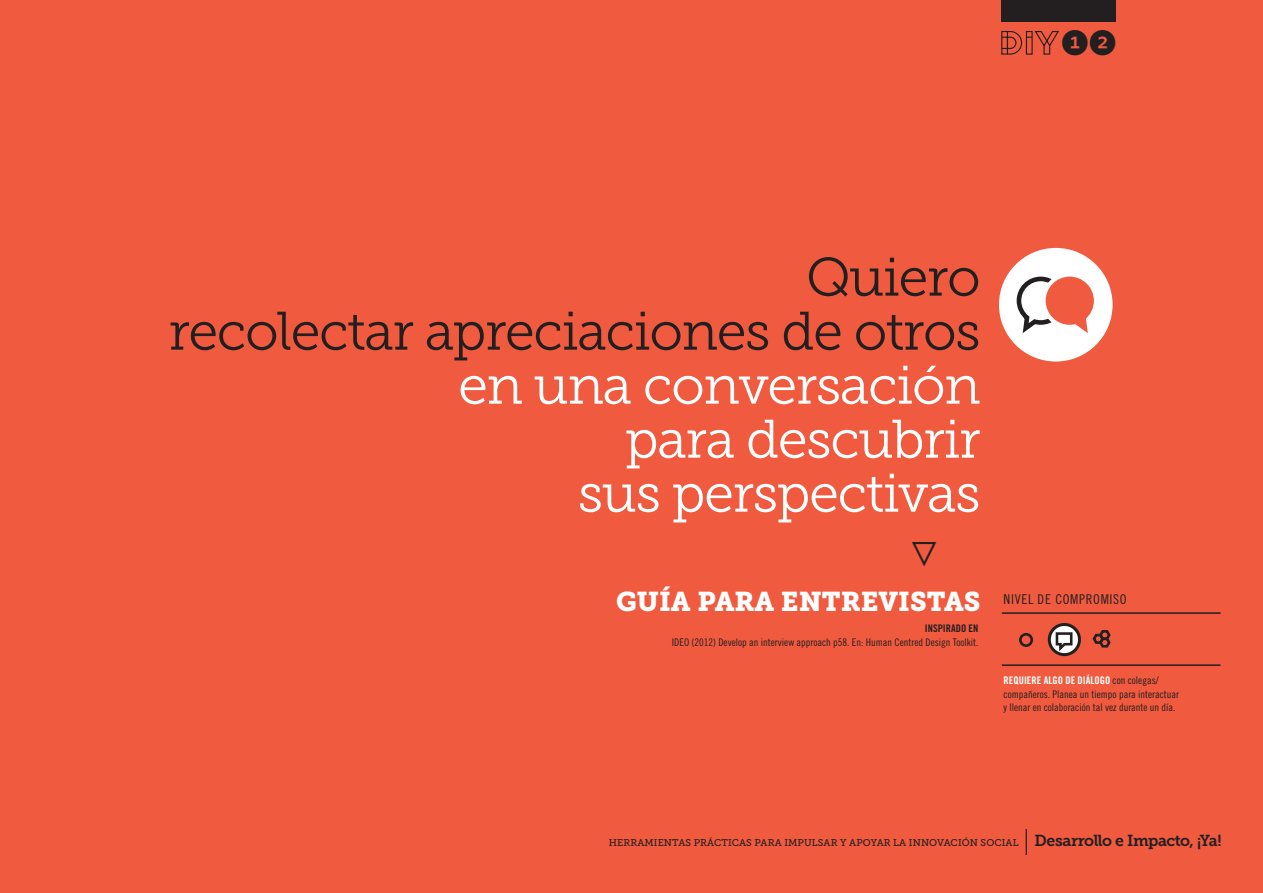
<style>
.page{position:relative;width:1263px;height:893px;background:#f05a3f}
.page>*{position:absolute;margin:0;border:0;box-sizing:border-box;transform-origin:0 0}
.t1{font:54px/54px "Museo Slab 300";letter-spacing:-.025em;color:#fff;text-align:right}
.t2{font:54px/54px "Museo Slab 300";letter-spacing:-.025em;color:#231f20;text-align:right}
.t3{font:700 36px "Klavika Arrows";color:#231f20}
.t4{font:27px "Museo Slab 900";color:#fff}
.t5{font:27px "Whitney Index Black Round Bd";color:#231f20}
.t6{font:13.5px "Trade Gothic Cond Eighteen";letter-spacing:.05em;color:#231f20}
.t7{font:10.5px/13.5px "Trade Gothic Cond Eighteen";color:#231f20}
.t8{font:10.5px "Trade Gothic Bold Cond Twenty";color:#fff}
.t9{font:10.5px "Trade Gothic Bold Cond Twenty";color:#231f20}
.t10{font:9.75px "Museo Slab 500";letter-spacing:.01em;color:#231f20}
.s1{font-family:"Trade Gothic Cond Eighteen";color:#231f20}
.s2{font-family:"Museo Slab 700";font-size:15.9px}
</style>
<div class="page">
<div style="left:1001px;top:0;width:115px;height:21px;background:#231f20"></div>
<svg style="left:1001px;top:31px;width:58px;height:24px"></svg>
<svg style="left:1026px;top:829px;width:1px;height:26px"></svg>
<hr style="left:1002px;top:612px;width:218px;height:2px;background:#231f20">
<hr style="left:1002px;top:664px;width:218px;height:2px;background:#231f20">
<div style="left:999px;top:248px;width:113px;height:114px;background:#fff;border-radius:50%"></div>
<svg style="left:1016px;top:276px;width:78px;height:57px"></svg>
<svg style="left:1049px;top:624px;width:30px;height:31px"></svg>
<div style="left:1048px;top:623px;width:33px;height:33px;border:3px solid #231f20;border-radius:50%"></div>
<div style="left:1019px;top:633px;width:14px;height:14px;border:3px solid #231f20;border-radius:50%"></div>
<svg style="left:1054px;top:631px;width:20px;height:23px"></svg>
<svg style="left:1092px;top:630px;width:19px;height:18px"></svg>
<h3 class="t5" style="left:1061px;top:30px;width:56px">12</h3>
<h1 class="t2" style="left:168px;top:250px;width:814px">Quiero<br>recolectar apreciaciones de otros</h1>
<h1 class="t1" style="left:458px;top:358px;width:524px">en una conversación para descubrir<br>sus perspectivas</h1>
<h2 class="t3" style="left:910px;top:541px;width:29px">}</h2>
<h3 class="t4" style="left:616px;top:586px;width:366px">GUÍA PARA ENTREVISTAS</h3>
<p class="t9" style="left:925px;top:622px;width:55px">INSPIRADO EN</p>
<p class="t7" style="left:672px;top:635px;width:308px">IDEO (2012) Develop an interview approach p58. En: Human Centred Design Toolkit.</p>
<p class="t6" style="left:1003px;top:591px;width:125px">NIVEL DE COMPROMISO</p>
<p class="t8" style="left:1003px;top:674px;width:157px">REQUIERE ALGO DE DIÁLOGO <span class="s1">con colegas/</span></p>
<p class="t7" style="left:1003px;top:687px;width:177px">compañeros. Planea un tiempo para interactuar y llenar en colaboración tal vez durante un día.</p>
<p class="t10" style="left:609px;top:837px;width:614px">HERRAMIENTAS PRÁCTICAS PARA IMPULSAR Y APOYAR LA INNOVACIÓN SOCIAL <span class="s2">Desarrollo e Impacto, ¡Ya!</span></p>
</div>
